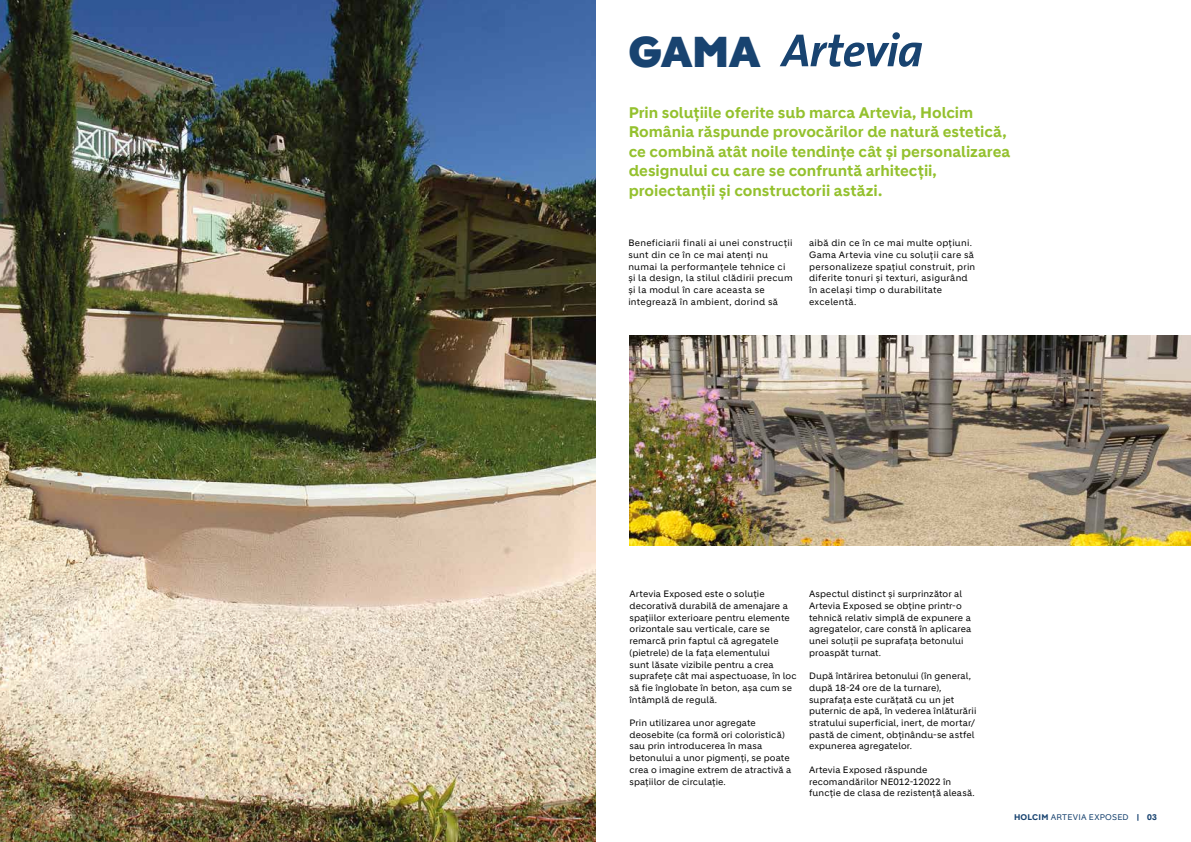
<style>
.page{position:relative;width:1191px;height:842px;background:#fff}
.page>*{position:absolute;margin:0;border:0;box-sizing:border-box;transform-origin:0 0}
.t1{font:900 42px "Holcim Headline";color:#184370}
.t2{font:700 15px/19.5px "Holcim";letter-spacing:-.005em;color:#94c12e}
.t3{font:9px/11.7px "Holcim";letter-spacing:.01em;color:#000}
.t4{font:9px/11.7px "Holcim";letter-spacing:.03em;color:#000}
.t5{font:8px "Holcim";letter-spacing:.025em;color:#184370}
.s1{font-weight:700}
</style>
<div class="page">
<img style="left:0;top:0;width:595px;height:842px">
<img style="left:629px;top:335px;width:562px;height:211px">
<svg style="left:779px;top:32px;width:143px;height:35px"></svg>
<h1 class="t1" style="left:628px;top:27px;width:133px">GAMA</h1>
<p class="t2" style="left:628px;top:103px;width:383px">Prin soluțiile oferite sub marca Artevia, Holcim România răspunde provocărilor de natură estetică, ce combină atât noile tendințe cât și personalizarea designului cu care se confruntă arhitecții, proiectanții și constructorii astăzi.</p>
<p class="t4" style="left:628px;top:237px;width:166px">Beneficiarii finali ai unei construcții sunt din ce în ce mai atenți nu numai la performanțele tehnice ci și la design, la stilul clădirii precum și la modul în care aceasta se integrează în ambient, dorind să</p>
<p class="t4" style="left:809px;top:237px;width:168px">aibă din ce în ce mai multe opțiuni.<br>Gama Artevia vine cu soluții care să personalizeze spațiul construit, prin diferite tonuri și texturi, asigurând în același timp o durabilitate excelentă.</p>
<p class="t3" style="left:629px;top:588px;width:169px">Artevia Exposed este o soluție decorativă durabilă de amenajare a spațiilor exterioare pentru elemente orizontale sau verticale, care se remarcă prin faptul că agregatele (pietrele) de la fața elementului<br>sunt lăsate vizibile pentru a crea suprafețe cât mai aspectuoase, în loc să fie înglobate în beton, așa cum se întâmplă de regulă.</p>
<p class="t3" style="left:629px;top:717px;width:163px">Prin utilizarea unor agregate deosebite (ca formă ori coloristică) sau prin introducerea în masa betonului a unor pigmenți, se poate crea o imagine extrem de atractivă a spațiilor de circulație.</p>
<p class="t3" style="left:809px;top:588px;width:164px">Aspectul distinct și surprinzător al Artevia Exposed se obține printr-o tehnică relativ simplă de expunere a agregatelor, care constă în aplicarea unei soluții pe suprafața betonului proaspăt turnat.</p>
<p class="t3" style="left:809px;top:670px;width:169px">După întărirea betonului (în general, după 18-24 ore de la turnare), suprafața este curățată cu un jet puternic de apă, în vederea înlăturării stratului superficial, inert, de mortar/ pastă de ciment, obținându‑se astfel expunerea agregatelor.</p>
<p class="t3" style="left:809px;top:764px;width:167px">Artevia Exposed răspunde recomandărilor NE012-12022 în funcție de clasa de rezistență aleasă.</p>
<p class="t5" style="left:1014px;top:812px;width:144px"><span class="s1">HOLCIM</span> ARTEVIA EXPOSED <span class="s1">| 03</span></p>
</div>
